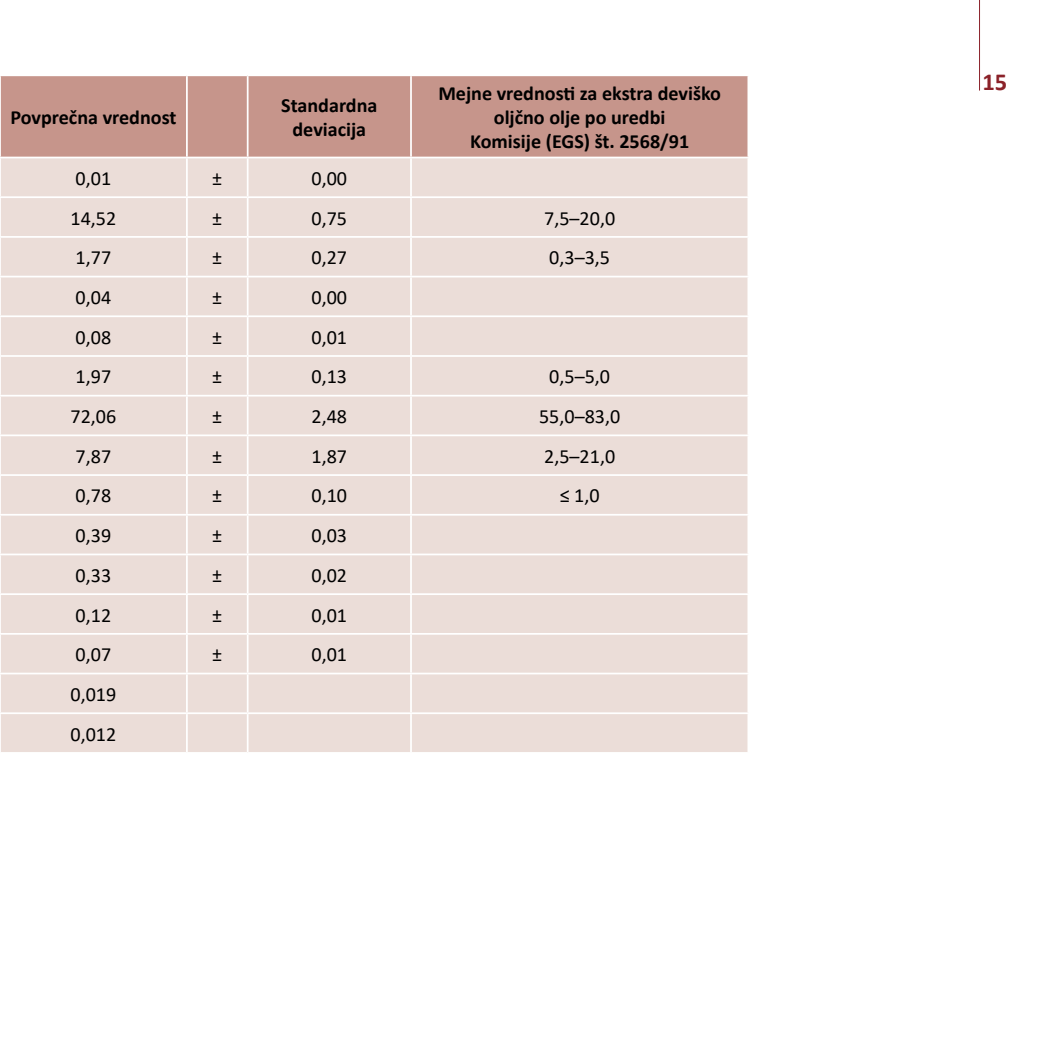
<style>
.page{position:relative;width:1042px;height:1042px;background:#fff}
.page>*{position:absolute;margin:0;border:0;box-sizing:border-box;transform-origin:0 0}
.t1{font:700 24.5px "Calibri";color:#8b2229}
.t2{font:20.12px/39.7px "Calibri";color:#000}
.t3{font:700 20.12px/23.6px "Calibri";color:#000;text-align:center}
</style>
<div class="page">
<hr style="left:979px;top:0;width:1px;height:91px;background:#8b222a">
<div style="left:1px;top:76px;width:746px;height:81px;background:#c6958b"></div>
<div style="left:1px;top:158px;width:746px;height:594px;background:#ebddd8"></div>
<hr style="left:186px;top:76px;width:2px;height:81px;background:#fff">
<hr style="left:247px;top:76px;width:1px;height:81px;background:#fff">
<hr style="left:410px;top:76px;width:2px;height:81px;background:#fff">
<hr style="left:186px;top:158px;width:2px;height:38px;background:#fff">
<hr style="left:247px;top:158px;width:1px;height:38px;background:#fff">
<hr style="left:410px;top:158px;width:2px;height:38px;background:#fff">
<hr style="left:0;top:196px;width:187px;height:2px;background:#fff">
<hr style="left:187px;top:196px;width:61px;height:2px;background:#fff">
<hr style="left:186px;top:198px;width:2px;height:38px;background:#fff">
<hr style="left:248px;top:196px;width:163px;height:2px;background:#fff">
<hr style="left:247px;top:198px;width:1px;height:38px;background:#fff">
<hr style="left:411px;top:196px;width:338px;height:2px;background:#fff">
<hr style="left:410px;top:198px;width:2px;height:38px;background:#fff">
<hr style="left:0;top:236px;width:187px;height:2px;background:#fff">
<hr style="left:187px;top:236px;width:61px;height:2px;background:#fff">
<hr style="left:186px;top:238px;width:2px;height:38px;background:#fff">
<hr style="left:248px;top:236px;width:163px;height:2px;background:#fff">
<hr style="left:247px;top:238px;width:1px;height:38px;background:#fff">
<hr style="left:411px;top:236px;width:338px;height:2px;background:#fff">
<hr style="left:410px;top:238px;width:2px;height:38px;background:#fff">
<hr style="left:0;top:276px;width:187px;height:1px;background:#fff">
<hr style="left:187px;top:276px;width:61px;height:1px;background:#fff">
<hr style="left:186px;top:277px;width:2px;height:38px;background:#fff">
<hr style="left:248px;top:276px;width:163px;height:1px;background:#fff">
<hr style="left:247px;top:277px;width:1px;height:38px;background:#fff">
<hr style="left:411px;top:276px;width:338px;height:1px;background:#fff">
<hr style="left:410px;top:277px;width:2px;height:38px;background:#fff">
<hr style="left:0;top:315px;width:187px;height:2px;background:#fff">
<hr style="left:187px;top:315px;width:61px;height:2px;background:#fff">
<hr style="left:186px;top:317px;width:2px;height:38px;background:#fff">
<hr style="left:248px;top:315px;width:163px;height:2px;background:#fff">
<hr style="left:247px;top:317px;width:1px;height:38px;background:#fff">
<hr style="left:411px;top:315px;width:338px;height:2px;background:#fff">
<hr style="left:410px;top:317px;width:2px;height:38px;background:#fff">
<hr style="left:0;top:355px;width:187px;height:2px;background:#fff">
<hr style="left:187px;top:355px;width:61px;height:2px;background:#fff">
<hr style="left:186px;top:357px;width:2px;height:38px;background:#fff">
<hr style="left:248px;top:355px;width:163px;height:2px;background:#fff">
<hr style="left:247px;top:357px;width:1px;height:38px;background:#fff">
<hr style="left:411px;top:355px;width:338px;height:2px;background:#fff">
<hr style="left:410px;top:357px;width:2px;height:38px;background:#fff">
<hr style="left:0;top:395px;width:187px;height:1px;background:#fff">
<hr style="left:187px;top:395px;width:61px;height:1px;background:#fff">
<hr style="left:186px;top:396px;width:2px;height:38px;background:#fff">
<hr style="left:248px;top:395px;width:163px;height:1px;background:#fff">
<hr style="left:247px;top:396px;width:1px;height:38px;background:#fff">
<hr style="left:411px;top:395px;width:338px;height:1px;background:#fff">
<hr style="left:410px;top:396px;width:2px;height:38px;background:#fff">
<hr style="left:0;top:434px;width:187px;height:2px;background:#fff">
<hr style="left:187px;top:434px;width:61px;height:2px;background:#fff">
<hr style="left:186px;top:436px;width:2px;height:38px;background:#fff">
<hr style="left:248px;top:434px;width:163px;height:2px;background:#fff">
<hr style="left:247px;top:436px;width:1px;height:38px;background:#fff">
<hr style="left:411px;top:434px;width:338px;height:2px;background:#fff">
<hr style="left:410px;top:436px;width:2px;height:38px;background:#fff">
<hr style="left:0;top:474px;width:187px;height:2px;background:#fff">
<hr style="left:187px;top:474px;width:61px;height:2px;background:#fff">
<hr style="left:186px;top:476px;width:2px;height:38px;background:#fff">
<hr style="left:248px;top:474px;width:163px;height:2px;background:#fff">
<hr style="left:247px;top:476px;width:1px;height:38px;background:#fff">
<hr style="left:411px;top:474px;width:338px;height:2px;background:#fff">
<hr style="left:410px;top:476px;width:2px;height:38px;background:#fff">
<hr style="left:0;top:514px;width:187px;height:2px;background:#fff">
<hr style="left:187px;top:514px;width:61px;height:2px;background:#fff">
<hr style="left:186px;top:516px;width:2px;height:37px;background:#fff">
<hr style="left:248px;top:514px;width:163px;height:2px;background:#fff">
<hr style="left:247px;top:516px;width:1px;height:37px;background:#fff">
<hr style="left:411px;top:514px;width:338px;height:2px;background:#fff">
<hr style="left:410px;top:516px;width:2px;height:37px;background:#fff">
<hr style="left:0;top:553px;width:187px;height:2px;background:#fff">
<hr style="left:187px;top:553px;width:61px;height:2px;background:#fff">
<hr style="left:186px;top:555px;width:2px;height:38px;background:#fff">
<hr style="left:248px;top:553px;width:163px;height:2px;background:#fff">
<hr style="left:247px;top:555px;width:1px;height:38px;background:#fff">
<hr style="left:411px;top:553px;width:338px;height:2px;background:#fff">
<hr style="left:410px;top:555px;width:2px;height:38px;background:#fff">
<hr style="left:0;top:593px;width:187px;height:2px;background:#fff">
<hr style="left:187px;top:593px;width:61px;height:2px;background:#fff">
<hr style="left:186px;top:595px;width:2px;height:38px;background:#fff">
<hr style="left:248px;top:593px;width:163px;height:2px;background:#fff">
<hr style="left:247px;top:595px;width:1px;height:38px;background:#fff">
<hr style="left:411px;top:593px;width:338px;height:2px;background:#fff">
<hr style="left:410px;top:595px;width:2px;height:38px;background:#fff">
<hr style="left:0;top:633px;width:187px;height:2px;background:#fff">
<hr style="left:187px;top:633px;width:61px;height:2px;background:#fff">
<hr style="left:186px;top:635px;width:2px;height:38px;background:#fff">
<hr style="left:248px;top:633px;width:163px;height:2px;background:#fff">
<hr style="left:247px;top:635px;width:1px;height:38px;background:#fff">
<hr style="left:411px;top:633px;width:338px;height:2px;background:#fff">
<hr style="left:410px;top:635px;width:2px;height:38px;background:#fff">
<hr style="left:0;top:673px;width:187px;height:1px;background:#fff">
<hr style="left:187px;top:673px;width:61px;height:1px;background:#fff">
<hr style="left:186px;top:674px;width:2px;height:38px;background:#fff">
<hr style="left:248px;top:673px;width:163px;height:1px;background:#fff">
<hr style="left:247px;top:674px;width:1px;height:38px;background:#fff">
<hr style="left:411px;top:673px;width:338px;height:1px;background:#fff">
<hr style="left:410px;top:674px;width:2px;height:38px;background:#fff">
<hr style="left:0;top:712px;width:187px;height:2px;background:#fff">
<hr style="left:187px;top:712px;width:61px;height:2px;background:#fff">
<hr style="left:186px;top:714px;width:2px;height:38px;background:#fff">
<hr style="left:248px;top:712px;width:163px;height:2px;background:#fff">
<hr style="left:247px;top:714px;width:1px;height:38px;background:#fff">
<hr style="left:411px;top:712px;width:338px;height:2px;background:#fff">
<hr style="left:410px;top:714px;width:2px;height:38px;background:#fff">
<p class="t3" style="left:10px;top:105px;width:168px">Povprečna vrednost</p>
<p class="t3" style="left:281px;top:93px;width:98px">Standardna deviacija</p>
<p class="t3" style="left:438px;top:82px;width:284px">Mejne vrednosti za ekstra deviško oljčno olje po uredbi<br>Komisije (EGS) št. 2568/91</p>
<p class="t2" style="left:76px;top:158px;width:37px">0,01</p>
<p class="t2" style="left:212px;top:158px;width:12px">±</p>
<p class="t2" style="left:311px;top:158px;width:37px">0,00</p>
<p class="t2" style="left:71px;top:197px;width:47px">14,52</p>
<p class="t2" style="left:212px;top:197px;width:12px">±</p>
<p class="t2" style="left:311px;top:197px;width:37px">0,75</p>
<p class="t2" style="left:544px;top:197px;width:73px">7,5–20,0</p>
<p class="t2" style="left:76px;top:237px;width:37px">1,77</p>
<p class="t2" style="left:212px;top:237px;width:12px">±</p>
<p class="t2" style="left:311px;top:237px;width:37px">0,27</p>
<p class="t2" style="left:549px;top:237px;width:62px">0,3–3,5</p>
<p class="t2" style="left:76px;top:277px;width:37px">0,04</p>
<p class="t2" style="left:212px;top:277px;width:12px">±</p>
<p class="t2" style="left:311px;top:277px;width:37px">0,00</p>
<p class="t2" style="left:76px;top:317px;width:37px">0,08</p>
<p class="t2" style="left:212px;top:317px;width:12px">±</p>
<p class="t2" style="left:311px;top:317px;width:37px">0,01</p>
<p class="t2" style="left:76px;top:356px;width:37px">1,97</p>
<p class="t2" style="left:212px;top:356px;width:12px">±</p>
<p class="t2" style="left:311px;top:356px;width:37px">0,13</p>
<p class="t2" style="left:549px;top:356px;width:62px">0,5–5,0</p>
<p class="t2" style="left:71px;top:396px;width:47px">72,06</p>
<p class="t2" style="left:212px;top:396px;width:12px">±</p>
<p class="t2" style="left:311px;top:396px;width:37px">2,48</p>
<p class="t2" style="left:539px;top:396px;width:83px">55,0–83,0</p>
<p class="t2" style="left:76px;top:436px;width:37px">7,87</p>
<p class="t2" style="left:212px;top:436px;width:12px">±</p>
<p class="t2" style="left:311px;top:436px;width:37px">1,87</p>
<p class="t2" style="left:544px;top:436px;width:73px">2,5–21,0</p>
<p class="t2" style="left:76px;top:475px;width:37px">0,78</p>
<p class="t2" style="left:212px;top:475px;width:12px">±</p>
<p class="t2" style="left:311px;top:475px;width:37px">0,10</p>
<p class="t2" style="left:560px;top:475px;width:42px">≤ 1,0</p>
<p class="t2" style="left:76px;top:515px;width:37px">0,39</p>
<p class="t2" style="left:212px;top:515px;width:12px">±</p>
<p class="t2" style="left:311px;top:515px;width:37px">0,03</p>
<p class="t2" style="left:76px;top:555px;width:37px">0,33</p>
<p class="t2" style="left:212px;top:555px;width:12px">±</p>
<p class="t2" style="left:311px;top:555px;width:37px">0,02</p>
<p class="t2" style="left:76px;top:594px;width:37px">0,12</p>
<p class="t2" style="left:212px;top:594px;width:12px">±</p>
<p class="t2" style="left:311px;top:594px;width:37px">0,01</p>
<p class="t2" style="left:76px;top:634px;width:37px">0,07</p>
<p class="t2" style="left:212px;top:634px;width:12px">±</p>
<p class="t2" style="left:311px;top:634px;width:37px">0,01</p>
<p class="t2" style="left:71px;top:674px;width:47px">0,019<br>0,012</p>
<p class="t1" style="left:982px;top:65px;width:26px">15</p>
</div>
